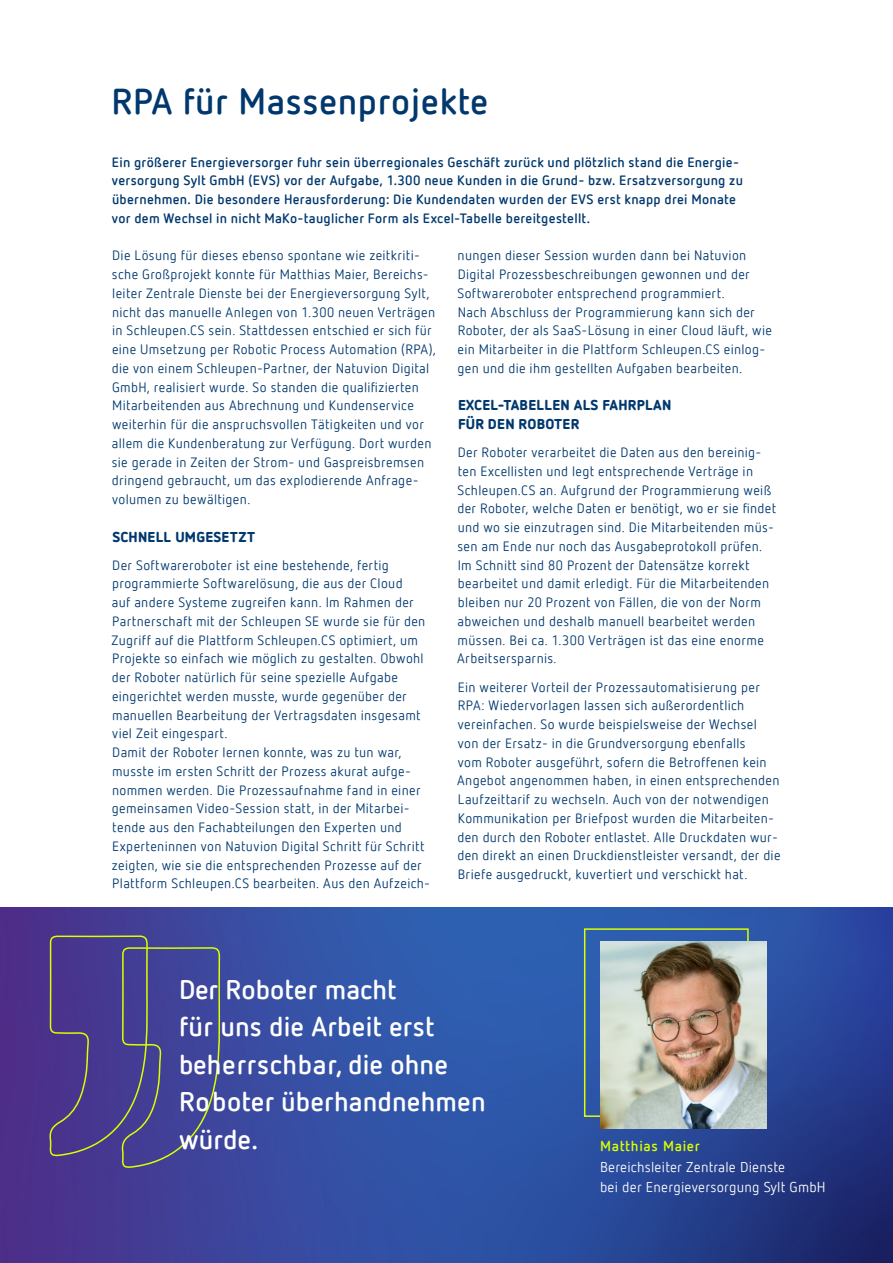
<style>
.page{position:relative;width:893px;height:1263px;background:#fff}
.page>*{position:absolute;margin:0;border:0;box-sizing:border-box;transform-origin:0 0}
.t1{font:700 36px "Netto Offc";letter-spacing:.015em;color:#00386e}
.t2{font:700 27px/37.5px "Netto Offc";letter-spacing:.005em;color:#fff}
.t3{font:14.25px/19.5px "Netto Offc";letter-spacing:.015em;color:#fff}
.AW__Text_9_auf_12_5{font:900 14.25px/18.8px "Netto Offc";letter-spacing:.015em;color:#00386e}
.t4{font:700 14.25px "Netto Offc";letter-spacing:.05em;color:#dbff00}
.AW__Zwischenheadline_Türkis{font:13.5px/18.8px "Netto Offc";letter-spacing:.025em;color:#00386e}
.AW__Text_9_auf_12_5-2{font:13.5px/18.8px "Netto Offc";letter-spacing:.025em;color:#00386e}
.AW__Vorspann{font:700 13.5px/18.8px "Netto Offc";letter-spacing:.02em;color:#00386e}
</style>
<div class="page">
<img style="left:0;top:907px;width:893px;height:356px">
<div style="left:584px;top:928px;width:165px;height:189px;border:2px solid #dbff00"></div>
<img style="left:600px;top:941px;width:166px;height:187px">
<div style="left:48px;top:907px;width:72px;height:250px;background:#47368f"></div>
<svg style="left:120px;top:907px;width:101px;height:262px;background:#474a90"></svg>
<p class="t1" style="left:112px;top:78px;width:379px">RPA für Massenprojekte</p>
<p class="AW__Vorspann" style="left:112px;top:152px;width:633px">Ein größerer Energieversorger fuhr sein überregionales Geschäft zurück und plötzlich stand die Energie&shy;versorgung Sylt GmbH (EVS) vor der Aufgabe, 1.300 neue Kunden in die Grund- bzw. Ersatzversorgung zu übernehmen. Die besondere Herausforderung: Die Kundendaten wurden der EVS erst knapp drei Monate vor dem Wechsel in nicht MaKo-tauglicher Form als Excel-Tabelle bereitgestellt.</p>
<p class="AW__Text_9_auf_12_5-2" style="left:112px;top:246px;width:326px">Die Lösung für dieses ebenso spontane wie zeitkriti&shy;sche Großprojekt konnte für Matthias Maier, Bereichs&shy;leiter Zentrale Dienste bei der Energieversorgung Sylt, nicht das manuelle Anlegen von 1.300 neuen Verträgen in Schleupen.CS sein. Stattdessen entschied er sich für eine Umsetzung per Robotic Process Automation (RPA), die von einem Schleupen-Partner, der Natuvion Digital GmbH, realisiert wurde. So standen die qualifizierten Mitarbeitenden aus Abrechnung und Kundenservice weiterhin für die anspruchsvollen Tätigkeiten und vor allem die Kundenberatung zur Verfügung. Dort wurden sie gerade in Zeiten der Strom- und Gaspreisbremsen dringend gebraucht, um das explodierende Anfrage&shy;volumen zu bewältigen.</p>
<p class="AW__Text_9_auf_12_5" style="left:112px;top:527px;width:144px">SCHNELL UMGESETZT</p>
<p class="AW__Zwischenheadline_Türkis" style="left:112px;top:555px;width:315px">Der Softwareroboter ist eine bestehende, fertig programmierte Softwarelösung, die aus der Cloud<br>auf andere Systeme zugreifen kann. Im Rahmen der Partnerschaft mit der Schleupen SE wurde sie für den Zugriff auf die Plattform Schleupen.CS optimiert, um Projekte so einfach wie möglich zu gestalten. Obwohl der Roboter natürlich für seine spezielle Aufgabe eingerichtet werden musste, wurde gegenüber der manuellen Bearbeitung der Vertragsdaten insgesamt viel Zeit eingespart.</p>
<p class="AW__Zwischenheadline_Türkis" style="left:112px;top:743px;width:320px">Damit der Roboter lernen konnte, was zu tun war, musste im ersten Schritt der Prozess akurat aufge&shy;nommen werden. Die Prozessaufnahme fand in einer gemeinsamen Video-Session statt, in der Mitarbei&shy;tende aus den Fachabteilungen den Experten und Experteninnen von Natuvion Digital Schritt für Schritt zeigten, wie sie die entsprechenden Prozesse auf der Plattform Schleupen.CS bearbeiten. Aus den Aufzeich-</p>
<p class="AW__Zwischenheadline_Türkis" style="left:457px;top:246px;width:294px">nungen dieser Session wurden dann bei Natuvion<br>Digital Prozessbeschreibungen gewonnen und der<br>Softwareroboter entsprechend programmiert.</p>
<p class="AW__Zwischenheadline_Türkis" style="left:457px;top:302px;width:316px">Nach Abschluss der Programmierung kann sich der Roboter, der als SaaS-Lösung in einer Cloud läuft, wie ein Mitarbeiter in die Plattform Schleupen.CS einlog&shy;gen und die ihm gestellten Aufgaben bearbeiten.</p>
<p class="AW__Text_9_auf_12_5" style="left:458px;top:395px;width:215px">EXCEL-TABELLEN ALS FAHRPLAN<br>FÜR DEN ROBOTER</p>
<p class="AW__Text_9_auf_12_5-2" style="left:457px;top:443px;width:320px">Der Roboter verarbeitet die Daten aus den bereinig&shy;ten Excellisten und legt entsprechende Verträge in Schleupen.CS an. Aufgrund der Programmierung weiß der Roboter, welche Daten er benötigt, wo er sie findet und wo sie einzutragen sind. Die Mitarbeitenden müs&shy;sen am Ende nur noch das Ausgabeprotokoll prüfen.<br>Im Schnitt sind 80 Prozent der Datensätze korrekt bearbeitet und damit erledigt. Für die Mitarbeitenden bleiben nur 20 Prozent von Fällen, die von der Norm abweichen und deshalb manuell bearbeitet werden müssen. Bei ca. 1.300 Verträgen ist das eine enorme Arbeitsersparnis.</p>
<p class="AW__Zwischenheadline_Türkis" style="left:457px;top:677px;width:325px">Ein weiterer Vorteil der Prozessautomatisierung per RPA: Wiedervorlagen lassen sich außerordentlich vereinfachen. So wurde beispielsweise der Wechsel<br>von der Ersatz- in die Grundversorgung ebenfalls<br>vom Roboter ausgeführt, sofern die Betroffenen kein Angebot angenommen haben, in einen entsprechenden Laufzeittarif zu wechseln. Auch von der notwendigen Kommunikation per Briefpost wurden die Mitarbeiten&shy;den durch den Roboter entlastet. Alle Druckdaten wur&shy;den direkt an einen Druckdienstleister versandt, der die Briefe ausgedruckt, kuvertiert und verschickt hat.</p>
<p class="t2" style="left:179px;top:970px;width:219px">Der Roboter macht</p>
<p class="t2" style="left:179px;top:1007px;width:308px">für uns die Arbeit erst beherrschbar, die ohne<br>Roboter überhandnehmen würde.</p>
<p class="t4" style="left:600px;top:1137px;width:102px">Matthias Maier</p>
<p class="t3" style="left:600px;top:1157px;width:227px">Bereichsleiter Zentrale Dienste<br>bei der Energieversorgung Sylt GmbH</p>
</div>
